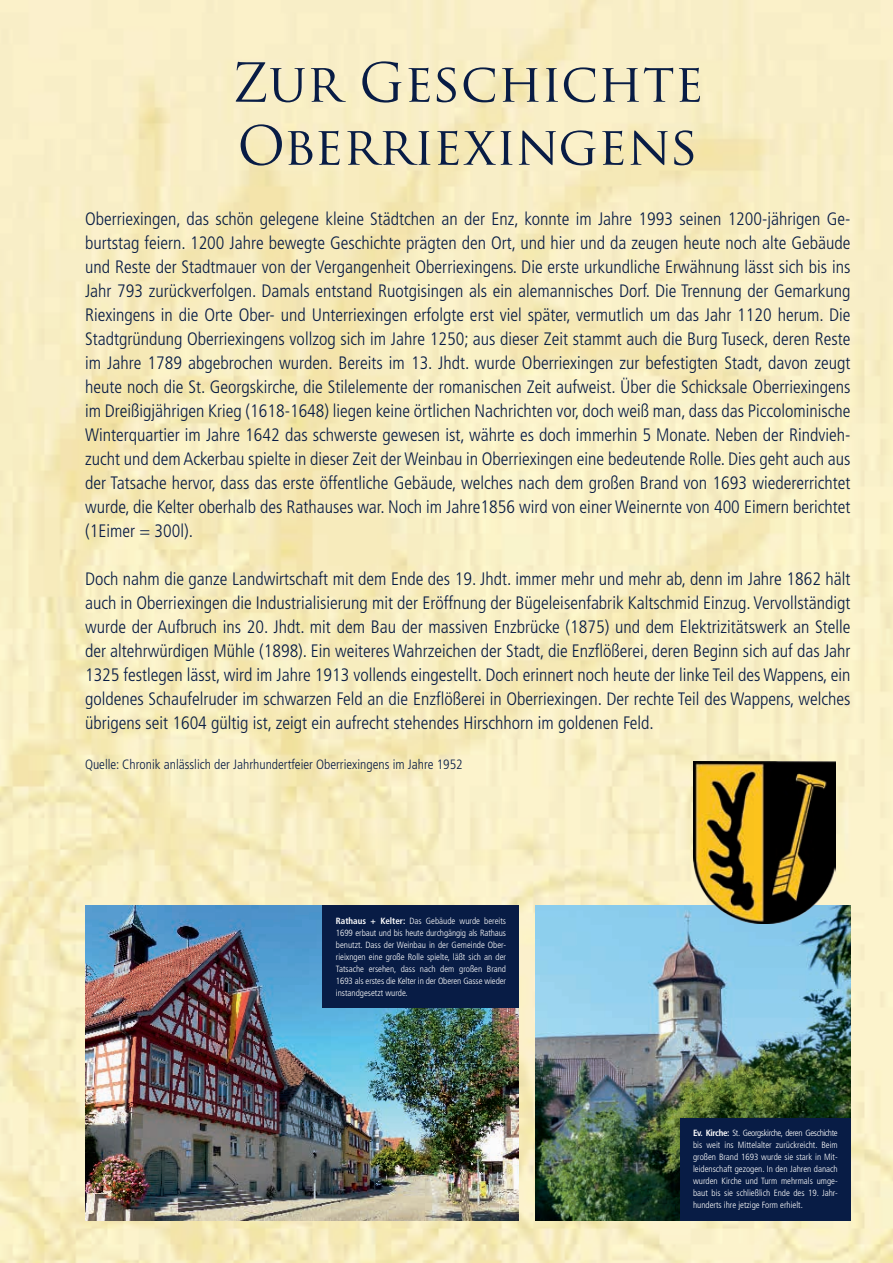
<style>
.page{position:relative;width:893px;height:1263px;background:#fff}
.page>*{position:absolute;margin:0;border:0;box-sizing:border-box;transform-origin:0 0}
.t1{font:52.5px/63px "Trajan Pro";color:#081c45}
.t2{font:300 condensed 18px/24px "Frutiger";color:#081c45;text-align:justify}
.t3{font:300 condensed 13.5px "Frutiger";color:#081c45}
.t4{font:300 condensed 9px/12px "Frutiger";color:#fff;text-align:justify}
.s1{font-weight:700}
</style>
<div class="page">
<img style="left:0;top:0;width:893px;height:1263px">
<img style="left:536px;top:906px;width:314px;height:314px">
<img style="left:85px;top:906px;width:434px;height:314px">
<div style="left:322px;top:906px;width:197px;height:102px;background:#081c45"></div>
<div style="left:680px;top:1118px;width:170px;height:102px;background:#081c45"></div>
<img style="left:693px;top:761px;width:142px;height:162px">
<h1 class="t1" style="left:232px;top:51px;width:473px">Zur Geschichte<br>Oberriexingens</h1>
<p class="t2" style="left:85px;top:207px;width:767px">Oberriexingen, das schön gelegene kleine Städtchen an der Enz, konnte im Jahre 1993 seinen 1200-jährigen Ge&shy;burtstag feiern. 1200 Jahre bewegte Geschichte prägten den Ort, und hier und da zeugen heute noch alte Gebäude und Reste der Stadtmauer von der Vergangenheit Oberriexingens. Die erste urkundliche Erwähnung lässt sich bis ins Jahr 793 zurückverfolgen. Damals entstand Ruotgisingen als ein alemannisches Dorf. Die Trennung der Gemarkung Riexingens in die Orte Ober- und Unterriexingen erfolgte erst viel später, vermutlich um das Jahr 1120 herum. Die Stadtgründung Oberriexingens vollzog sich im Jahre 1250; aus dieser Zeit stammt auch die Burg Tuseck, deren Reste im Jahre 1789 abgebrochen wurden. Bereits im 13. Jhdt. wurde Oberriexingen zur befestigten Stadt, davon zeugt heute noch die St. Georgskirche, die Stilelemente der romanischen Zeit aufweist. Über die Schicksale Oberriexingens im Dreißigjährigen Krieg (1618-1648) liegen keine örtlichen Nachrichten vor, doch weiß man, dass das Piccolominische Winterquartier im Jahre 1642 das schwerste gewesen ist, währte es doch immerhin 5 Monate. Neben der Rindvieh&shy;zucht und dem Ackerbau spielte in dieser Zeit der Weinbau in Oberriexingen eine bedeutende Rolle. Dies geht auch aus der Tatsache hervor, dass das erste öffentliche Gebäude, welches nach dem großen Brand von 1693 wiedererrichtet wurde, die Kelter oberhalb des Rathauses war. Noch im Jahre1856 wird von einer Weinernte von 400 Eimern berichtet (1Eimer = 300l).</p>
<p class="t2" style="left:85px;top:567px;width:767px">Doch nahm die ganze Landwirtschaft mit dem Ende des 19. Jhdt. immer mehr und mehr ab, denn im Jahre 1862 hält auch in Oberriexingen die Industrialisierung mit der Eröffnung der Bügeleisenfabrik Kaltschmid Einzug. Vervollständigt wurde der Aufbruch ins 20. Jhdt. mit dem Bau der massiven Enzbrücke (1875) und dem Elektrizitätswerk an Stelle der altehrwürdigen Mühle (1898). Ein weiteres Wahrzeichen der Stadt, die Enzflößerei, deren Beginn sich auf das Jahr 1325 festlegen lässt, wird im Jahre 1913 vollends eingestellt. Doch erinnert noch heute der linke Teil des Wappens, ein goldenes Schaufelruder im schwarzen Feld an die Enzflößerei in Oberriexingen. Der rechte Teil des Wappens, welches übrigens seit 1604 gültig ist, zeigt ein aufrecht stehendes Hirschhorn im goldenen Feld.</p>
<p class="t3" style="left:85px;top:757px;width:379px">Quelle: Chronik anlässlich der Jahrhundertfeier Oberriexingens im Jahre 1952</p>
<p class="t4" style="left:336px;top:915px;width:172px"><span class="s1">Rathaus + Kelter:</span> Das Gebäude wurde bereits 1699 erbaut und bis heute durchgängig als Rathaus benutzt. Dass der Weinbau in der Gemeinde Ober&shy;rieixngen eine große Rolle spielte, läßt sich an der Tatsache ersehen, dass nach dem großen Brand 1693 als erstes die Kelter in der Oberen Gasse wieder instandgesetzt wurde.</p>
<p class="t4" style="left:693px;top:1127px;width:146px"><span class="s1">Ev. Kirche:</span> St. Georgskirche, deren Geschichte bis weit ins Mittelalter zurückreicht. Beim großen Brand 1693 wurde sie stark in Mit&shy;leidenschaft gezogen. In den Jahren danach wurden Kirche und Turm mehrmals umge&shy;baut bis sie schließlich Ende des 19. Jahr&shy;hunderts ihre jetzige Form erhielt.</p>
</div>
